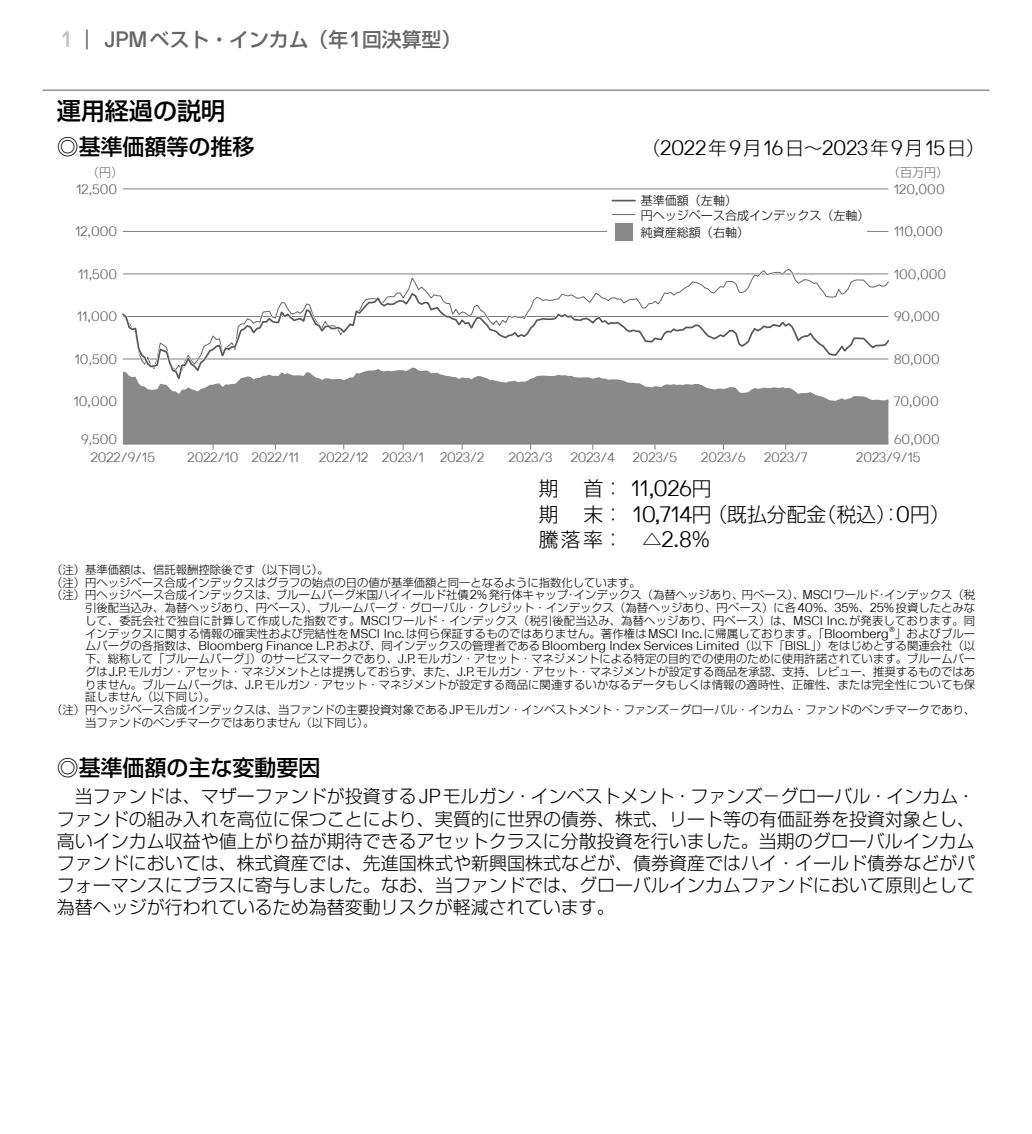
<style>
.page{position:relative;width:1032px;height:1134px;background:#fff}
.page>*{position:absolute;margin:0;border:0;box-sizing:border-box;transform-origin:0 0}
.t1{font:500 24px "Shin Go Pro";color:#000}
.t2{font:22.2px "JPMAM Pro Lig";color:#000}
.t3{font:500 22px "Shin Go Pro";color:#000}
.t4{font:20.6px "JPMAM Pro Lig";color:#000}
.t5{font:300 19.8px/25.6px "Shin Go Pro";color:#000}
.t6{font:500 19.8px "Shin Go Pro";color:#666464}
.t7{font:300 18px/22.2px "Shin Go Pro";color:#000;text-align:justify}
.t8{font:13.4px "JPMAM Pro Lig";color:#666464}
.t9{font:12.6px "JPMAM Pro Lig";color:#000}
.t10{font:300 12px/14.4px "Shin Go Pro";color:#000}
.t11{font:300 12px "Shin Go Pro";color:#666464}
.t12{font:300 11.4px "Shin Go Pro";letter-spacing:.005em;color:#000}
.s1{font-family:"JPMAM Pro Med";font-weight:400;font-size:22.2px;color:#bfc0c0}
.s2{font-family:"JPMAM Pro Med";font-weight:400;font-size:22.2px}
.s3{font-family:"Shin Go Pro";font-weight:300;font-size:18.4px}
.s4{font-family:"Shin Go Pro";font-weight:300;font-size:19.8px}
.s5{font-family:"JPMAM Pro Lig";font-weight:400;font-size:22.2px}
.s6{font-family:"JPMAM Pro Lig";font-weight:400;font-size:12.6px}
.s7{font-family:"Shin Go Pro";font-weight:300;font-size:11.4px}
.s8{font-family:"JPMAM Pro Lig";font-weight:400;font-size:20.2px}
</style>
<div class="page">
<hr style="left:123px;top:231px;width:765px;height:1px;background:#7d7d7d">
<div style="left:123px;top:387px;width:765px;height:56px;background:#898989"></div>
<svg style="left:123px;top:268px;width:765px;height:22px"></svg>
<svg style="left:123px;top:290px;width:725px;height:97px"></svg>
<svg style="left:123px;top:291px;width:765px;height:93px"></svg>
<hr style="left:123px;top:188px;width:765px;height:1px;background:#7d7d7d">
<hr style="left:123px;top:443px;width:765px;height:1px;background:#7d7d7d">
<div style="left:607px;top:192px;width:259px;height:51px;background:#fff"></div>
<div style="left:615px;top:223px;width:17px;height:17px;background:#898989"></div>
<svg style="left:612px;top:214px;width:23px;height:1px"></svg>
<svg style="left:612px;top:200px;width:23px;height:1px"></svg>
<hr style="left:43px;top:90px;width:946px;height:1px;background:#727171">
<h3 class="t6" style="left:62px;top:23px;width:401px"><span class="s1">1</span> ｜ <span class="s2">JPM</span>ベスト・インカム（年<span class="s2">1</span>回決算型）</h3>
<h1 class="t1" style="left:57px;top:92px;width:170px">運用経過の説明</h1>
<h3 class="t3" style="left:57px;top:129px;width:199px">◎基準価額等の推移</h3>
<h3 class="t4" style="left:642px;top:136px;width:344px"><span class="s3">（</span>2022<span class="s3">年</span>9<span class="s3">月</span>16<span class="s3">日～</span>2023<span class="s3">年</span>9<span class="s3">月</span>15<span class="s3">日）</span></h3>
<p class="t11" style="left:87px;top:162px;width:38px">（円）</p>
<p class="t11" style="left:888px;top:162px;width:62px">（百万円）</p>
<p class="t8" style="left:76px;top:181px;width:42px">12,500</p>
<p class="t10" style="left:641px;top:192px;width:230px">基準価額（左軸）<br>円ヘッジベース合成インデックス（左軸）</p>
<p class="t8" style="left:894px;top:181px;width:52px">120,000</p>
<p class="t8" style="left:75px;top:224px;width:43px">12,000</p>
<p class="t10" style="left:641px;top:223px;width:110px">純資産総額（右軸）</p>
<p class="t8" style="left:894px;top:224px;width:50px">110,000</p>
<p class="t8" style="left:78px;top:266px;width:40px">11,500</p>
<p class="t8" style="left:894px;top:266px;width:54px">100,000</p>
<p class="t8" style="left:77px;top:309px;width:41px">11,000</p>
<p class="t8" style="left:894px;top:309px;width:47px">90,000</p>
<p class="t8" style="left:75px;top:351px;width:44px">10,500</p>
<p class="t8" style="left:894px;top:351px;width:47px">80,000</p>
<p class="t8" style="left:74px;top:394px;width:45px">10,000</p>
<p class="t8" style="left:894px;top:394px;width:46px">70,000</p>
<p class="t8" style="left:81px;top:432px;width:38px">9,500</p>
<p class="t8" style="left:894px;top:432px;width:47px">60,000</p>
<p class="t8" style="left:91px;top:450px;width:66px">2022/9/15</p>
<p class="t8" style="left:188px;top:450px;width:113px">2022/10 2022/11</p>
<p class="t8" style="left:319px;top:450px;width:166px">2022/12 2023/1 2023/2</p>
<p class="t8" style="left:509px;top:450px;width:45px">2023/3</p>
<p class="t8" style="left:571px;top:450px;width:46px">2023/4</p>
<p class="t8" style="left:633px;top:450px;width:46px">2023/5</p>
<p class="t8" style="left:701px;top:450px;width:46px">2023/6</p>
<p class="t8" style="left:764px;top:450px;width:45px">2023/7</p>
<p class="t8" style="left:856px;top:450px;width:66px">2023/9/15</p>
<h3 class="t5" style="left:539px;top:473px;width:21px">期</h3>
<h2 class="t2" style="left:583px;top:476px;width:130px"><span class="s4">首：</span> 11,026<span class="s4">円</span></h2>
<h3 class="t5" style="left:539px;top:499px;width:21px">期</h3>
<h3 class="t5" style="left:539px;top:499px;width:413px;text-indent:45px">末： <span class="s5">10,714</span>円（既払分配金（税込）：<span class="s5">0</span>円）騰落率： △<span class="s5">2.8%</span></h3>
<p class="t12" style="left:51px;top:560px;width:279px">（注）基準価額は、信託報酬控除後です（以下同じ）。</p>
<p class="t12" style="left:51px;top:573px;width:591px">（注）円ヘッジベース合成インデックスはグラフの始点の日の値が基準価額と同一となるように指数化しています。</p>
<p class="t12" style="left:51px;top:586px;width:926px">（注）円ヘッジベース合成インデックスは、ブルームバーグ米国ハイイールド社債<span class="s6">2%</span>発行体キャップ・インデックス（為替ヘッジあり、円べース）、<span class="s6">MSCI</span>ワールド・インデックス（税</p>
<p class="t12" style="left:85px;top:598px;width:892px">引後配当込み、為替ヘッジあり、円ベース）、ブルームバーグ・グローバル・クレジット・インデックス（為替ヘッジあり、円ベース）に各<span class="s6">40%</span>、<span class="s6">35%</span>、<span class="s6">25%</span>投資したとみな</p>
<p class="t12" style="left:85px;top:611px;width:892px">して、委託会社で独自に計算して作成した指数です。<span class="s6">MSCI</span>ワールド・インデックス（税引後配当込み、為替ヘッジあり、円ベース）は、<span class="s6">MSCI Inc.</span>が発表しております。同</p>
<p class="t12" style="left:85px;top:624px;width:892px">インデックスに関する情報の確実性および完結性を<span class="s6">MSCI Inc.</span>は何ら保証するものではありません。著作権は<span class="s6">MSCI Inc.</span>に帰属しております。「<span class="s6">Bloomberg</span><sup>®</sup>」およびブルー</p>
<p class="t9" style="left:85px;top:639px;width:892px"><span class="s7">ムバーグの各指数は、</span>Bloomberg Finance L.P.<span class="s7">および、同インデックスの管理者である</span>Bloomberg Index Services Limited<span class="s7">（以下「</span>BISL<span class="s7">」）をはじめとする関連会社（以</span></p>
<p class="t12" style="left:85px;top:649px;width:892px">下、総称して「ブルームバーグ」）のサービスマークであり、<span class="s6">J.P.</span>モルガン・アセット・マネジメントによる特定の目的での使用のために使用許諾されています。ブルームバー</p>
<p class="t12" style="left:85px;top:662px;width:891px">グは<span class="s6">J.P.</span>モルガン・アセット・マネジメントとは提携しておらず、また、<span class="s6">J.P.</span>モルガン・アセット・マネジメントが設定する商品を承認、支持、レビュー、推奨するものではあ</p>
<p class="t12" style="left:85px;top:675px;width:892px">りません。ブルームバーグは、<span class="s6">J.P.</span>モルガン・アセット・マネジメントが設定する商品に関連するいかなるデータもしくは情報の適時性、正確性、または完全性についても保</p>
<p class="t12" style="left:85px;top:688px;width:132px">証しません（以下同じ）。</p>
<p class="t12" style="left:51px;top:700px;width:926px">（注）円ヘッジベース合成インデックスは、当ファンドの主要投資対象である<span class="s6">JP</span>モルガン・インベストメント・ファンズ－グローバル・インカム・ファンドのベンチマークであり、</p>
<p class="t12" style="left:85px;top:713px;width:291px">当ファンドのベンチマークではありません（以下同じ）。</p>
<h3 class="t3" style="left:57px;top:749px;width:265px">◎基準価額の主な変動要因</h3>
<p class="t7" style="left:57px;top:783px;width:920px;text-indent:18px">当ファンドは、マザーファンドが投資する<span class="s8">JP</span>モルガン・インベストメント・ファンズ－グローバル・インカム・ファンドの組み入れを高位に保つことにより、実質的に世界の債券、株式、リート等の有価証券を投資対象とし、高いインカム収益や値上がり益が期待できるアセットクラスに分散投資を行いました。当期のグローバルインカムファンドにおいては、株式資産では、先進国株式や新興国株式などが、債券資産ではハイ・イールド債券などがパフォーマンスにプラスに寄与しました。なお、当ファンドでは、グローバルインカムファンドにおいて原則として為替ヘッジが行われているため為替変動リスクが軽減されています。</p>
</div>
